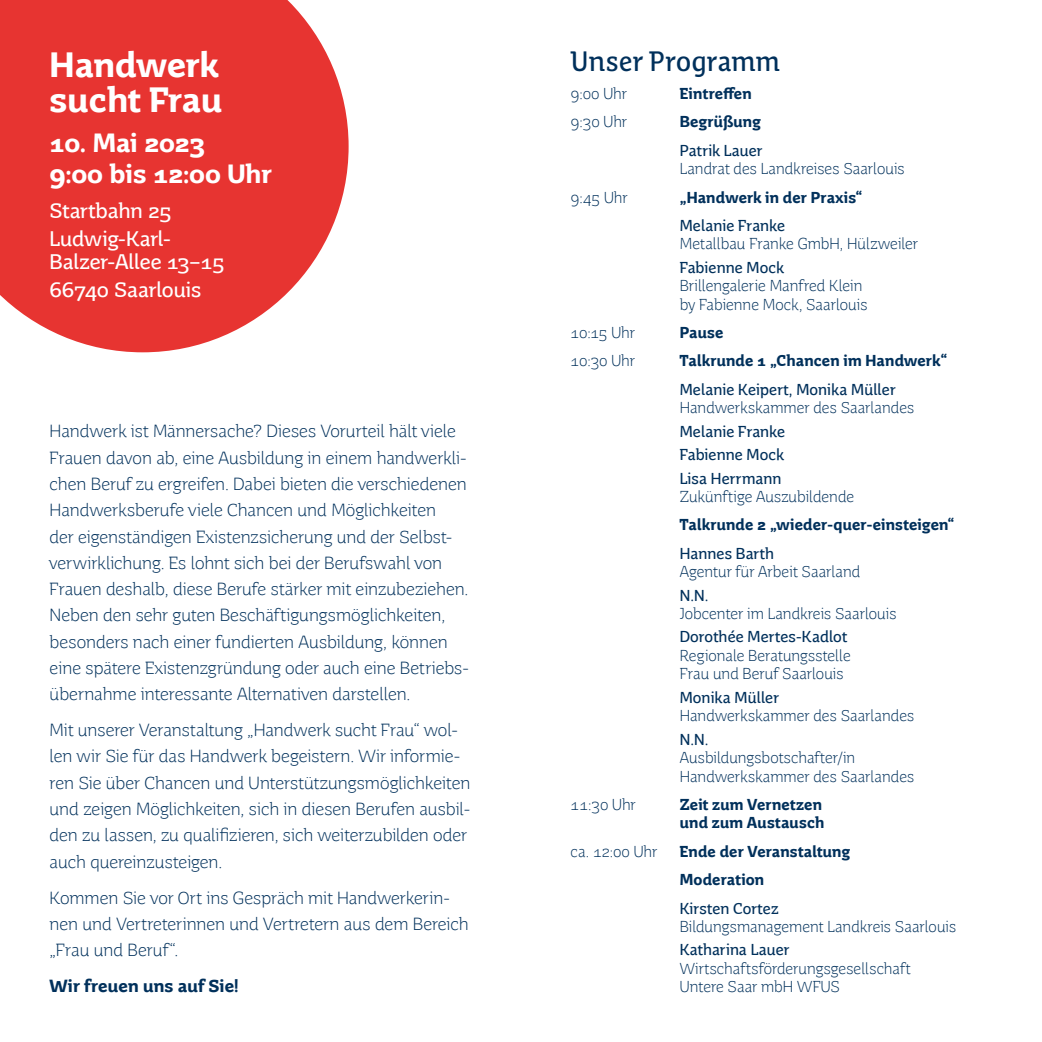
<style>
.page{position:relative;width:1042px;height:1042px;background:#fff}
.page>*{position:absolute;margin:0;border:0;box-sizing:border-box;transform-origin:0 0}
.t1{font:700 35px/35px "Saar Pro";color:#fff}
.t2{font:28px "Saar Pro Headline";color:#00305b}
.t3{font:700 26.25px/31.5px "Saar Pro";letter-spacing:-.005em;color:#fff}
.t4{font:21px/27.7px "Saar Pro";letter-spacing:-.005em;color:#fff}
.t5{font:300 17.5px/26.2px "Saar Pro";color:#00305b}
.t6{font:700 17.5px "Saar Pro";letter-spacing:.01em;color:#00305b}
.t7{font:300 15.75px/18.6px "Saar Pro";letter-spacing:.005em;color:#00305b}
.t8{font:15.75px/23.4px "Saar Pro";letter-spacing:.01em;color:#00305b;text-align:justify}
.t9{font:700 15.75px/18.6px "Saar Pro";letter-spacing:.01em;color:#00305b}
</style>
<div class="page">
<svg style="left:0;top:0;width:349px;height:352px;background:#e94b49"></svg>
<h1 class="t1" style="left:50px;top:47px;width:174px">Handwerk sucht Frau</h1>
<h3 class="t3" style="left:50px;top:127px;width:224px">10. Mai 2023<br>9:00 bis 12:00 Uhr</h3>
<p class="t4" style="left:50px;top:197px;width:124px">Startbahn 25<br>Ludwig-Karl-</p>
<p class="t4" style="left:50px;top:248px;width:176px">Balzer-Allee 13–15<br>66740 Saarlouis</p>
<p class="t5" style="left:50px;top:418px;width:421px">Handwerk ist Männersache? Dieses Vorurteil hält viele Frauen davon ab, eine Ausbildung in einem handwerkli&shy;chen Beruf zu ergreifen. Dabei bieten die verschiedenen Handwerksberufe viele Chancen und Möglichkeiten<br>der eigenständigen Existenzsicherung und der Selbst&shy;verwirklichung. Es lohnt sich bei der Berufswahl von Frauen deshalb, diese Berufe stärker mit einzubeziehen.<br>Neben den sehr guten Beschäftigungsmöglichkeiten, besonders nach einer fundierten Ausbildung, können eine spätere Existenzgründung oder auch eine Betriebs&shy;übernahme interessante Alternativen darstellen.</p>
<p class="t5" style="left:50px;top:717px;width:422px">Mit unserer Veranstaltung „Handwerk sucht Frau“ wol&shy;len wir Sie für das Handwerk begeistern. Wir informie&shy;ren Sie über Chancen und Unterstützungsmöglichkeiten und zeigen Möglichkeiten, sich in diesen Berufen ausbil&shy;den zu lassen, zu qualifizieren, sich weiterzubilden oder auch quereinzusteigen.</p>
<p class="t5" style="left:50px;top:884px;width:420px">Kommen Sie vor Ort ins Gespräch mit Handwerkerin&shy;nen und Vertreterinnen und Vertretern aus dem Bereich „Frau und Beruf“.</p>
<p class="t6" style="left:50px;top:975px;width:191px">Wir freuen uns auf Sie!</p>
<h2 class="t2" style="left:570px;top:44px;width:211px">Unser Programm</h2>
<p class="t7" style="left:570px;top:84px;width:58px">9:00 Uhr</p>
<p class="t9" style="left:680px;top:84px;width:73px">Eintreffen</p>
<p class="t7" style="left:570px;top:113px;width:58px">9:30 Uhr</p>
<p class="t9" style="left:680px;top:113px;width:82px">Begrüßung</p>
<p class="t8" style="left:680px;top:139px;width:84px">Patrik Lauer</p>
<p class="t7" style="left:680px;top:159px;width:226px">Landrat des Landkreises Saarlouis</p>
<p class="t7" style="left:570px;top:188px;width:58px">9:45 Uhr</p>
<p class="t9" style="left:680px;top:188px;width:184px">„Handwerk in der Praxis“</p>
<p class="t8" style="left:680px;top:214px;width:107px">Melanie Franke</p>
<p class="t7" style="left:680px;top:235px;width:240px">Metallbau Franke GmbH, Hülzweiler</p>
<p class="t8" style="left:680px;top:256px;width:106px">Fabienne Mock</p>
<p class="t7" style="left:680px;top:276px;width:189px">Brillengalerie Manfred Klein by Fabienne Mock, Saarlouis</p>
<p class="t7" style="left:570px;top:323px;width:66px">10:15 Uhr</p>
<p class="t9" style="left:680px;top:323px;width:45px">Pause</p>
<p class="t7" style="left:570px;top:352px;width:66px">10:30 Uhr</p>
<p class="t9" style="left:680px;top:352px;width:269px">Talkrunde 1 „Chancen im Handwerk“</p>
<p class="t8" style="left:680px;top:378px;width:217px">Melanie Keipert, Monika Müller</p>
<p class="t7" style="left:680px;top:399px;width:236px">Handwerkskammer des Saarlandes</p>
<p class="t8" style="left:680px;top:419px;width:107px">Melanie Franke Fabienne Mock Lisa Herrmann</p>
<p class="t7" style="left:680px;top:487px;width:176px">Zukünftige Auszubildende</p>
<p class="t9" style="left:680px;top:515px;width:276px">Talkrunde 2 „wieder-quer-einsteigen“</p>
<p class="t8" style="left:680px;top:541px;width:96px">Hannes Barth</p>
<p class="t7" style="left:680px;top:562px;width:182px">Agentur für Arbeit Saarland</p>
<p class="t8" style="left:680px;top:583px;width:30px">N.N.</p>
<p class="t7" style="left:680px;top:604px;width:218px">Jobcenter im Landkreis Saarlouis</p>
<p class="t8" style="left:680px;top:625px;width:169px">Dorothée Mertes-Kadlot</p>
<p class="t7" style="left:680px;top:646px;width:172px">Regionale Beratungsstelle<br>Frau und Beruf Saarlouis</p>
<p class="t8" style="left:680px;top:686px;width:101px">Monika Müller</p>
<p class="t7" style="left:680px;top:706px;width:236px">Handwerkskammer des Saarlandes</p>
<p class="t8" style="left:680px;top:727px;width:30px">N.N.</p>
<p class="t7" style="left:680px;top:748px;width:236px">Ausbildungsbotschafter/in<br>Handwerkskammer des Saarlandes</p>
<p class="t7" style="left:570px;top:795px;width:67px">11:30 Uhr</p>
<p class="t9" style="left:680px;top:795px;width:146px">Zeit zum Vernetzen und zum Austausch</p>
<p class="t7" style="left:570px;top:842px;width:88px">ca. 12:00 Uhr</p>
<p class="t9" style="left:680px;top:837px;width:172px;line-height:28.3px">Ende der Veranstaltung<br>Moderation</p>
<p class="t8" style="left:680px;top:896px;width:100px">Kirsten Cortez</p>
<p class="t7" style="left:680px;top:917px;width:278px">Bildungsmanagement Landkreis Saarlouis</p>
<p class="t8" style="left:680px;top:938px;width:111px">Katharina Lauer</p>
<p class="t7" style="left:680px;top:959px;width:232px">Wirtschaftsförderungsgesellschaft<br>Untere Saar mbH WFUS</p>
</div>
